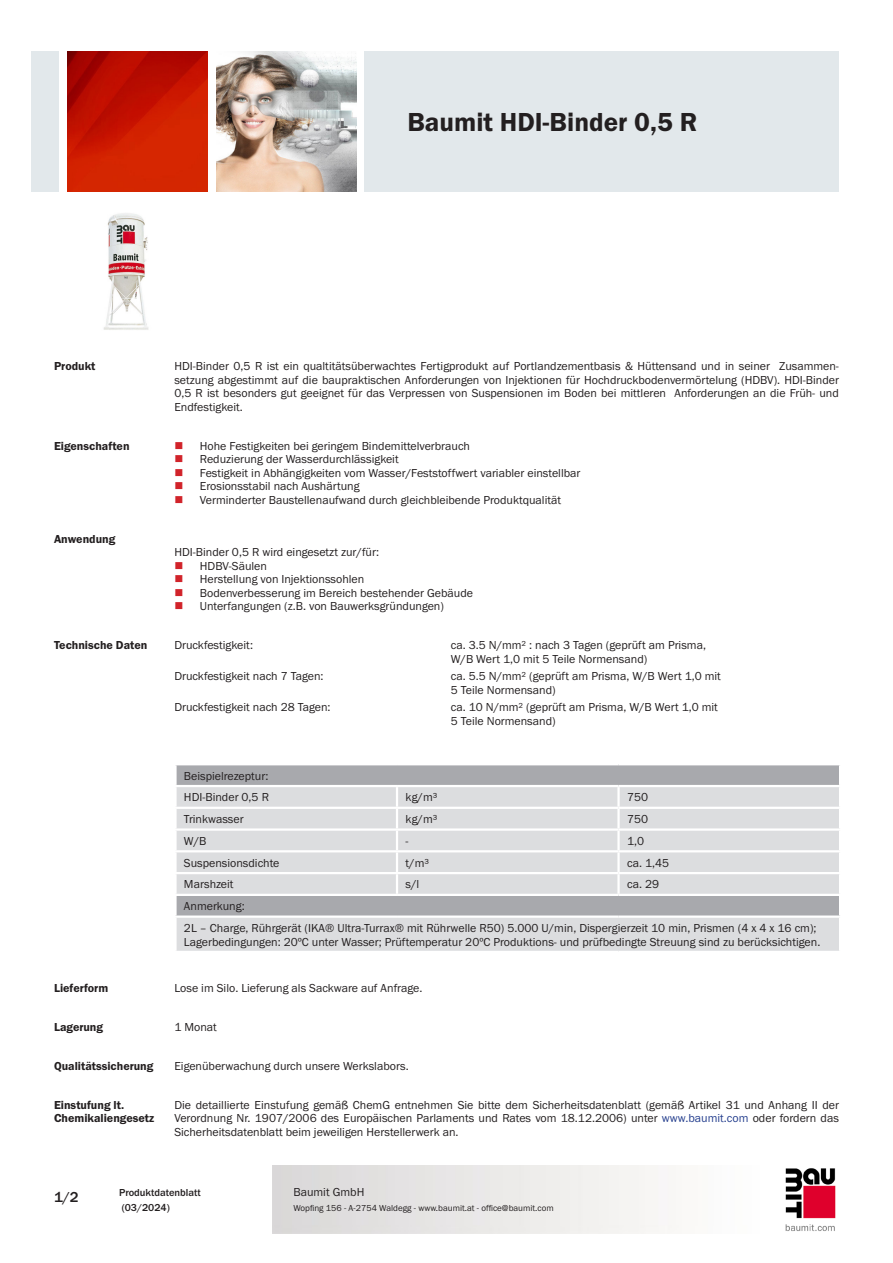
<style>
.page{position:relative;width:893px;height:1263px;background:#fff}
.page>*{position:absolute;margin:0;border:0;box-sizing:border-box;transform-origin:0 0}
.PDS_Produktname{font:27px "BM Franklin Gothic URW Dem";color:#231f20}
.t1{font:500 15px "BM Franklin Gothic URW";color:#231f20}
.PDS_Standard{font:12px/13.5px "BM Franklin Gothic URW Boo";color:#231f20;text-align:justify}
.PDS_Standard_linksbü{font:12px/13.5px "BM Franklin Gothic URW Boo";color:#231f20}
.PDS_Header{font:12px/13.5px "BM Franklin Gothic URW Dem";color:#231f20}
.t2{font:500 10.5px/15px "BM Franklin Gothic URW";color:#231f20}
.t3{font:9px "BM Franklin Gothic URW Boo";color:#231f20}
.s1{color:#253f8e}
</style>
<div class="page">
<img style="left:785px;top:1168px;width:51px;height:63px">
<div style="left:32px;top:51px;width:27px;height:140px;background:#e2e8eb"></div>
<img style="left:68px;top:52px;width:140px;height:139px">
<img style="left:216px;top:51px;width:141px;height:140px">
<div style="left:365px;top:51px;width:474px;height:140px;background:#e2e8eb"></div>
<img style="left:103px;top:213px;width:46px;height:117px">
<div style="left:177px;top:765px;width:662px;height:20px;background:#a8a9ad"></div>
<svg style="left:177px;top:787px;width:662px;height:164px;background:#d5d6d8"></svg>
<hr style="left:396px;top:787px;width:2px;height:20px;background:#fff">
<hr style="left:617px;top:787px;width:3px;height:20px;background:#fff">
<hr style="left:174px;top:807px;width:223px;height:2px;background:#fff">
<hr style="left:397px;top:807px;width:222px;height:2px;background:#fff">
<hr style="left:619px;top:807px;width:222px;height:2px;background:#fff">
<hr style="left:617px;top:809px;width:3px;height:19px;background:#fff">
<hr style="left:174px;top:828px;width:223px;height:3px;background:#fff">
<hr style="left:397px;top:828px;width:222px;height:3px;background:#fff">
<svg style="left:396px;top:809px;width:2px;height:41px"></svg>
<hr style="left:619px;top:828px;width:222px;height:3px;background:#fff">
<hr style="left:617px;top:831px;width:3px;height:19px;background:#fff">
<hr style="left:174px;top:850px;width:223px;height:2px;background:#fff">
<hr style="left:397px;top:850px;width:222px;height:2px;background:#fff">
<hr style="left:396px;top:852px;width:2px;height:20px;background:#fff">
<hr style="left:619px;top:850px;width:222px;height:2px;background:#fff">
<hr style="left:617px;top:852px;width:3px;height:20px;background:#fff">
<hr style="left:174px;top:872px;width:223px;height:2px;background:#fff">
<hr style="left:397px;top:872px;width:222px;height:2px;background:#fff">
<hr style="left:396px;top:874px;width:2px;height:20px;background:#fff">
<hr style="left:619px;top:872px;width:222px;height:2px;background:#fff">
<hr style="left:617px;top:874px;width:3px;height:20px;background:#fff">
<hr style="left:174px;top:894px;width:223px;height:2px;background:#fff">
<hr style="left:397px;top:894px;width:222px;height:2px;background:#fff">
<hr style="left:619px;top:894px;width:222px;height:2px;background:#fff">
<hr style="left:174px;top:915px;width:223px;height:3px;background:#fff">
<hr style="left:397px;top:915px;width:222px;height:3px;background:#fff">
<hr style="left:619px;top:915px;width:222px;height:3px;background:#fff">
<p class="PDS_Produktname" style="left:407px;top:106px;width:292px">Baumit HDI-Binder 0,5 R</p>
<p class="PDS_Header" style="left:54px;top:360px;width:43px">Produkt</p>
<p class="PDS_Standard" style="left:174px;top:360px;width:666px">HDI-Binder 0,5 R ist ein qualtitätsüberwachtes Fertigprodukt auf Portlandzementbasis &amp; Hüttensand und in seiner Zusammen&shy;setzung abgestimmt auf die baupraktischen Anforderungen von Injektionen für Hochdruckbodenvermörtelung (HDBV). HDI-Binder 0,5 R ist besonders gut geeignet für das Verpressen von Suspensionen im Boden bei mittleren Anforderungen an die Früh- und Endfestigkeit.</p>
<p class="PDS_Header" style="left:54px;top:439px;width:77px">Eigenschaften</p>
<p class="PDS_Standard" style="left:200px;top:439px;width:272px">Hohe Festigkeiten bei geringem Bindemittelverbrauch</p>
<p class="PDS_Standard" style="left:200px;top:453px;width:200px">Reduzierung der Wasserdurchlässigkeit</p>
<p class="PDS_Standard" style="left:200px;top:466px;width:382px">Festigkeit in Abhängigkeiten vom Wasser/Feststoffwert variabler einstellbar</p>
<p class="PDS_Standard" style="left:200px;top:480px;width:161px">Erosionsstabil nach Aushärtung</p>
<p class="PDS_Standard" style="left:200px;top:493px;width:363px">Verminderter Baustellenaufwand durch gleichbleibende Produktqualität</p>
<p class="PDS_Header" style="left:54px;top:532px;width:63px">Anwendung</p>
<p class="PDS_Standard" style="left:174px;top:546px;width:206px">HDI-Binder 0,5 R wird eingesetzt zur/für:</p>
<p class="PDS_Standard" style="left:200px;top:559px;width:69px">HDBV-Säulen</p>
<p class="PDS_Standard" style="left:200px;top:573px;width:166px">Herstellung von Injektionssohlen</p>
<p class="PDS_Standard" style="left:200px;top:586px;width:275px">Bodenverbesserung im Bereich bestehender Gebäude</p>
<p class="PDS_Standard" style="left:200px;top:600px;width:246px">Unterfangungen (z.B. von Bauwerksgründungen)</p>
<p class="PDS_Header" style="left:54px;top:639px;width:95px">Technische Daten</p>
<p class="PDS_Standard_linksbü" style="left:174px;top:639px;width:80px">Druckfestigkeit:</p>
<p class="PDS_Standard_linksbü" style="left:451px;top:639px;width:257px">ca. 3.5 N/mm² : nach 3 Tagen (geprüft am Prisma,<br>W/B Wert 1,0 mit 5 Teile Normensand)</p>
<p class="PDS_Standard_linksbü" style="left:174px;top:670px;width:151px">Druckfestigkeit nach 7 Tagen:</p>
<p class="PDS_Standard_linksbü" style="left:451px;top:670px;width:272px">ca. 5.5 N/mm² (geprüft am Prisma, W/B Wert 1,0 mit<br>5 Teile Normensand)</p>
<p class="PDS_Standard_linksbü" style="left:174px;top:701px;width:158px">Druckfestigkeit nach 28 Tagen:</p>
<p class="PDS_Standard_linksbü" style="left:451px;top:701px;width:269px">ca. 10 N/mm² (geprüft am Prisma, W/B Wert 1,0 mit<br>5 Teile Normensand)</p>
<p class="PDS_Standard" style="left:184px;top:769px;width:86px">Beispielrezeptur:</p>
<p class="PDS_Standard" style="left:184px;top:791px;width:87px">HDI-Binder 0,5 R</p>
<p class="PDS_Standard" style="left:405px;top:791px;width:33px">kg/m³</p>
<p class="PDS_Standard" style="left:627px;top:791px;width:23px">750</p>
<p class="PDS_Standard" style="left:184px;top:813px;width:61px">Trinkwasser</p>
<p class="PDS_Standard" style="left:405px;top:813px;width:33px">kg/m³</p>
<p class="PDS_Standard" style="left:627px;top:813px;width:23px">750</p>
<p class="PDS_Standard" style="left:184px;top:834px;width:24px">W/B</p>
<p class="PDS_Standard" style="left:405px;top:834px;width:4px">-</p>
<p class="PDS_Standard" style="left:627px;top:834px;width:19px">1,0</p>
<p class="PDS_Standard" style="left:184px;top:856px;width:97px">Suspensionsdichte</p>
<p class="PDS_Standard" style="left:405px;top:856px;width:25px">t/m³</p>
<p class="PDS_Standard" style="left:627px;top:856px;width:44px">ca. 1,45</p>
<p class="PDS_Standard" style="left:184px;top:878px;width:51px">Marshzeit</p>
<p class="PDS_Standard" style="left:405px;top:878px;width:15px">s/l</p>
<p class="PDS_Standard" style="left:627px;top:878px;width:34px">ca. 29</p>
<p class="PDS_Standard" style="left:184px;top:900px;width:62px">Anmerkung:</p>
<p class="PDS_Standard" style="left:184px;top:921px;width:638px">2L – Charge, Rührgerät (IKA® Ultra-Turrax® mit Rührwelle R50) 5.000 U/min, Dispergierzeit 10 min, Prismen (4 x 4 x 16 cm);<br>Lagerbedingungen: 20ºC unter Wasser; Prüftemperatur 20ºC Produktions- und prüfbedingte Streuung sind zu berücksichtigen.</p>
<p class="PDS_Header" style="left:54px;top:981px;width:56px">Lieferform</p>
<p class="PDS_Standard" style="left:174px;top:981px;width:250px">Lose im Silo. Lieferung als Sackware auf Anfrage.</p>
<p class="PDS_Header" style="left:54px;top:1020px;width:51px">Lagerung</p>
<p class="PDS_Standard" style="left:174px;top:1020px;width:44px">1 Monat</p>
<p class="PDS_Header" style="left:54px;top:1059px;width:101px">Qualitätssicherung</p>
<p class="PDS_Standard" style="left:174px;top:1059px;width:236px">Eigenüberwachung durch unsere Werkslabors.</p>
<p class="PDS_Header" style="left:54px;top:1098px;width:102px">Einstufung lt.<br>Chemikaliengesetz</p>
<p class="PDS_Standard" style="left:174px;top:1098px;width:666px">Die detaillierte Einstufung gemäß ChemG entnehmen Sie bitte dem Sicherheitsdatenblatt (gemäß Artikel 31 und Anhang II der Verordnung Nr. 1907/2006 des Europäischen Parlaments und Rates vom 18.12.2006) unter <span class="s1">www.baumit.com</span> oder fordern das Sicherheitsdatenblatt beim jeweiligen Herstellerwerk an.</p>
<p class="t1" style="left:54px;top:1188px;width:26px">1/2</p>
<p class="t2" style="left:119px;top:1185px;width:83px">Produktdatenblatt (03/2024)</p>
<p class="PDS_Standard" style="left:293px;top:1185px;width:73px">Baumit GmbH</p>
<p class="t3" style="left:293px;top:1202px;width:262px">Wopfing 156 - A-2754 Waldegg - www.baumit.at - office@baumit.com</p>
</div>
